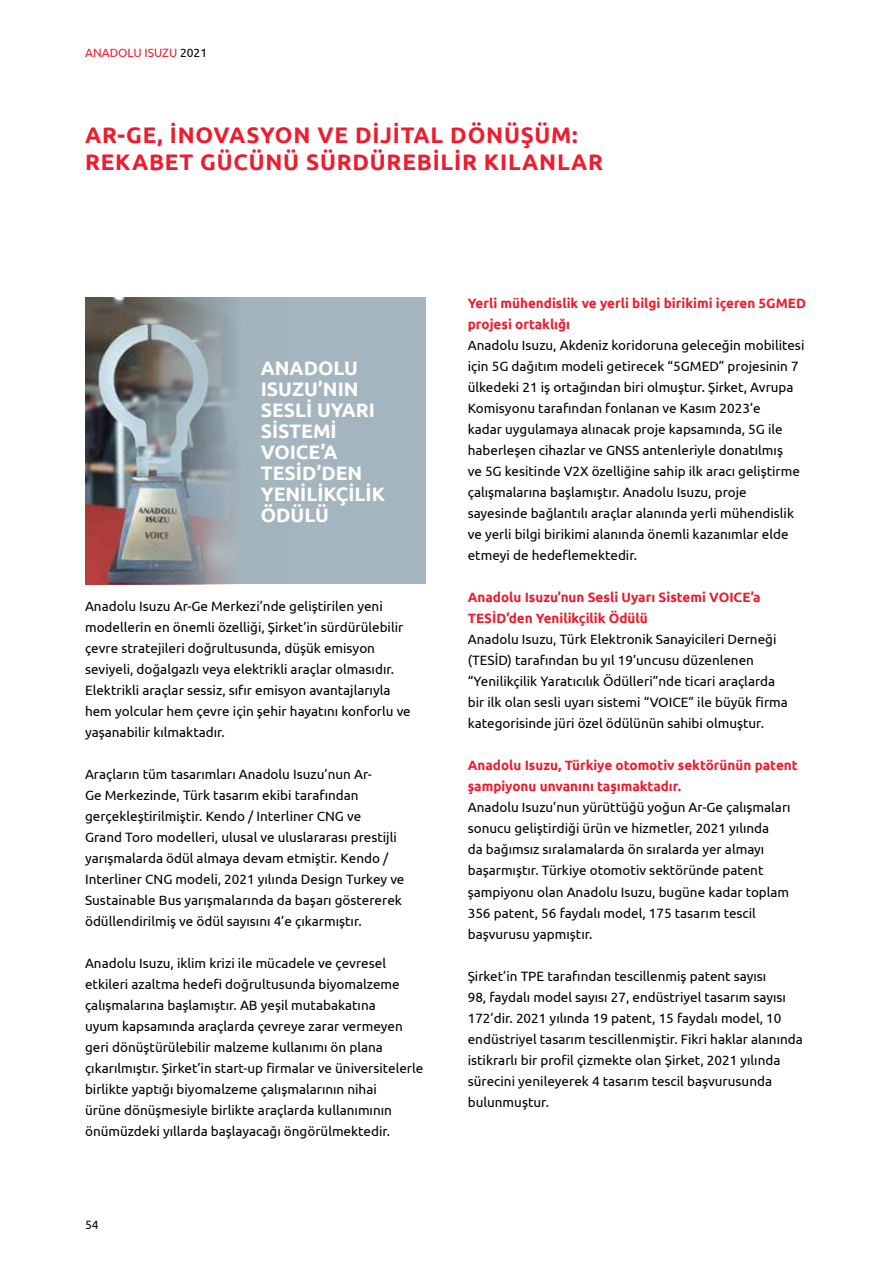
<style>
.page{position:relative;width:893px;height:1263px;background:#fff}
.page>*{position:absolute;margin:0;border:0;box-sizing:border-box;transform-origin:0 0}
.t1{font:700 22.5px/27px "Ubuntu";letter-spacing:.035em;color:#ed1c2e}
.t2{font:700 19.5px/21px "Ubuntu";color:#fff}
.t3{font:13.5px/21px "Ubuntu";color:#000}
.t4{font:700 13.5px/21px "Ubuntu";color:#ed1c2e}
.t5{font:12px "Ubuntu";color:#ed1c2e}
.t6{font:12px "Ubuntu";color:#000}
.s1{color:#000}
</style>
<div class="page">
<div style="left:85px;top:298px;width:340px;height:286px;background:#a4b5bf"></div>
<img style="left:85px;top:298px;width:150px;height:286px">
<hr style="left:892px;top:906px;width:1px;height:231px;background:#d1d3d4">
<p class="t5" style="left:85px;top:45px;width:124px">ANADOLU ISUZU <span class="s1">2021</span></p>
<h1 class="t1" style="left:85px;top:121px;width:520px">AR-GE, İNOVASYON VE DİJİTAL DÖNÜŞÜM:<br>REKABET GÜCÜNÜ SÜRDÜREBİLİR KILANLAR</h1>
<h2 class="t2" style="left:261px;top:357px;width:126px">ANADOLU<br>ISUZU’NIN<br>SESLİ UYARI<br>SİSTEMİ<br>VOICE’A<br>TESİD’DEN<br>YENİLİKÇİLİK<br>ÖDÜLÜ</h2>
<p class="t3" style="left:85px;top:595px;width:327px">Anadolu Isuzu Ar-Ge Merkezi’nde geliştirilen yeni modellerin en önemli özelliği, Şirket’in sürdürülebilir çevre stratejileri doğrultusunda, düşük emisyon seviyeli, doğalgazlı veya elektrikli araçlar olmasıdır.<br>Elektrikli araçlar sessiz, sıfır emisyon avantajlarıyla hem yolcular hem çevre için şehir hayatını konforlu ve yaşanabilir kılmaktadır.</p>
<p class="t3" style="left:85px;top:763px;width:321px">Araçların tüm tasarımları Anadolu Isuzu’nun Ar-<br>Ge Merkezinde, Türk tasarım ekibi tarafından gerçekleştirilmiştir. Kendo / Interliner CNG ve<br>Grand Toro modelleri, ulusal ve uluslararası prestijli yarışmalarda ödül almaya devam etmiştir. Kendo / Interliner CNG modeli, 2021 yılında Design Turkey ve Sustainable Bus yarışmalarında da başarı göstererek ödüllendirilmiş ve ödül sayısını 4’e çıkarmıştır.</p>
<p class="t3" style="left:85px;top:952px;width:340px">Anadolu Isuzu, iklim krizi ile mücadele ve çevresel etkileri azaltma hedefi doğrultusunda biyomalzeme çalışmalarına başlamıştır. AB yeşil mutabakatına<br>uyum kapsamında araçlarda çevreye zarar vermeyen geri dönüştürülebilir malzeme kullanımı ön plana çıkarılmıştır. Şirket’in start-up firmalar ve üniversitelerle birlikte yaptığı biyomalzeme çalışmalarının nihai<br>ürüne dönüşmesiyle birlikte araçlarda kullanımının önümüzdeki yıllarda başlayacağı öngörülmektedir.</p>
<p class="t6" style="left:85px;top:1217px;width:15px">54</p>
<p class="t4" style="left:468px;top:293px;width:340px">Yerli mühendislik ve yerli bilgi birikimi içeren 5GMED projesi ortaklığı</p>
<p class="t3" style="left:468px;top:335px;width:338px">Anadolu Isuzu, Akdeniz koridoruna geleceğin mobilitesi için 5G dağıtım modeli getirecek “5GMED” projesinin 7 ülkedeki 21 iş ortağından biri olmuştur. Şirket, Avrupa Komisyonu tarafından fonlanan ve Kasım 2023’e<br>kadar uygulamaya alınacak proje kapsamında, 5G ile haberleşen cihazlar ve GNSS antenleriyle donatılmış<br>ve 5G kesitinde V2X özelliğine sahip ilk aracı geliştirme çalışmalarına başlamıştır. Anadolu Isuzu, proje sayesinde bağlantılı araçlar alanında yerli mühendislik ve yerli bilgi birikimi alanında önemli kazanımlar elde etmeyi de hedeflemektedir.</p>
<p class="t4" style="left:468px;top:587px;width:294px">Anadolu Isuzu’nun Sesli Uyarı Sistemi VOICE’a<br>TESİD’den Yenilikçilik Ödülü</p>
<p class="t3" style="left:468px;top:629px;width:322px">Anadolu Isuzu, Türk Elektronik Sanayicileri Derneği (TESİD) tarafından bu yıl 19’uncusu düzenlenen “Yenilikçilik Yaratıcılık Ödülleri”nde ticari araçlarda bir ilk olan sesli uyarı sistemi “VOICE” ile büyük firma kategorisinde jüri özel ödülünün sahibi olmuştur.</p>
<p class="t4" style="left:468px;top:755px;width:332px">Anadolu Isuzu, Türkiye otomotiv sektörünün patent şampiyonu unvanını taşımaktadır.</p>
<p class="t3" style="left:468px;top:797px;width:324px">Anadolu Isuzu’nun yürüttüğü yoğun Ar-Ge çalışmaları sonucu geliştirdiği ürün ve hizmetler, 2021 yılında<br>da bağımsız sıralamalarda ön sıralarda yer almayı başarmıştır. Türkiye otomotiv sektöründe patent şampiyonu olan Anadolu Isuzu, bugüne kadar toplam 356 patent, 56 faydalı model, 175 tasarım tescil başvurusu yapmıştır.</p>
<p class="t3" style="left:468px;top:965px;width:337px">Şirket’in TPE tarafından tescillenmiş patent sayısı<br>98, faydalı model sayısı 27, endüstriyel tasarım sayısı 172’dir. 2021 yılında 19 patent, 15 faydalı model, 10 endüstriyel tasarım tescillenmiştir. Fikri haklar alanında istikrarlı bir profil çizmekte olan Şirket, 2021 yılında sürecini yenileyerek 4 tasarım tescil başvurusunda bulunmuştur.</p>
</div>
